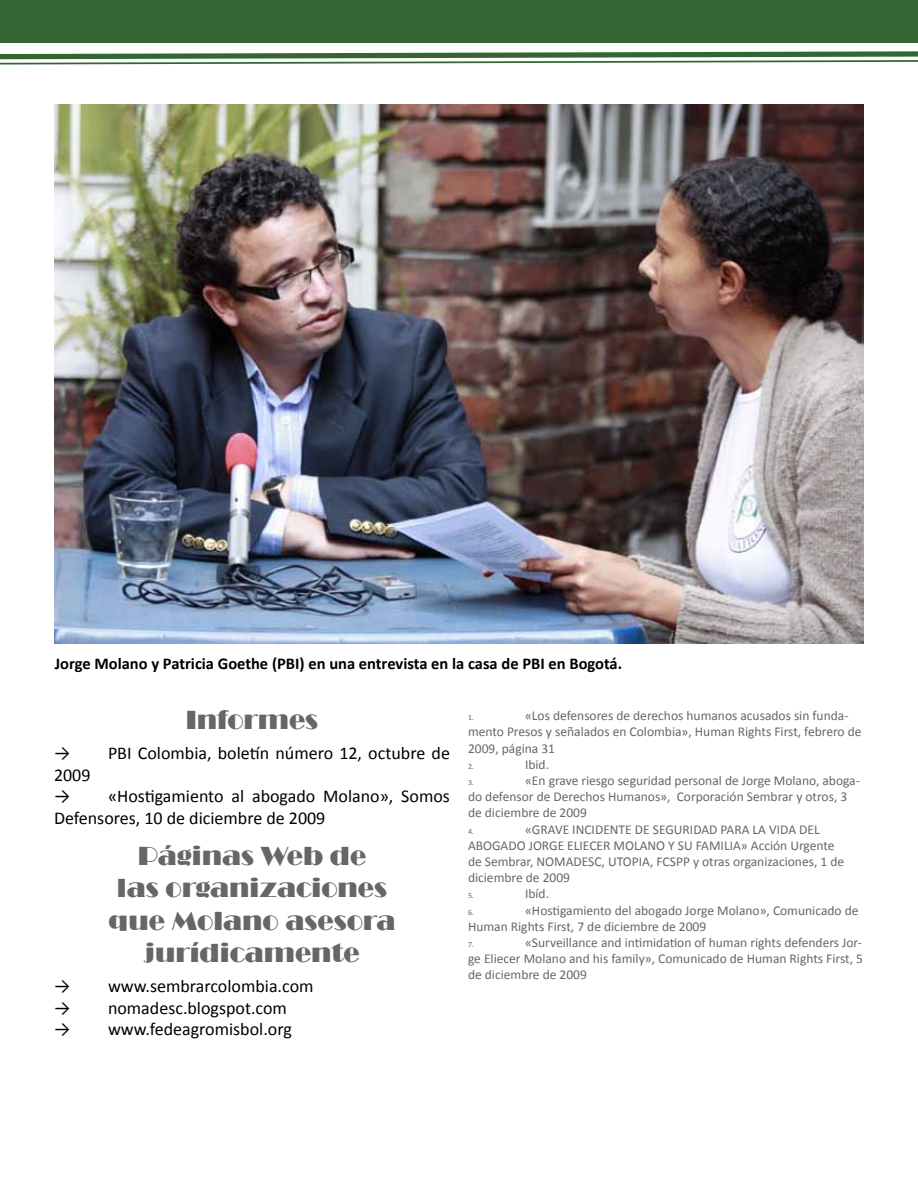
<style>
.page{position:relative;width:918px;height:1188px;background:#fff}
.page>*{position:absolute;margin:0;border:0;box-sizing:border-box;transform-origin:0 0}
.t1{font:27px/32.4px "Broadway";color:#666;text-align:center}
.t2{font:18px/21.6px "Calibri";color:#000}
.t3{font:700 16.5px "Calibri";color:#000}
.t4{font:13.5px/16.2px "Calibri";color:#666}
.t5{font:7.8px "Calibri";color:#666}
</style>
<div class="page">
<img style="left:54px;top:105px;width:810px;height:538px">
<div style="left:0;top:0;width:918px;height:43px;background:#363"></div>
<svg style="left:0;top:51px;width:918px;height:14px"></svg>
<p class="t3" style="left:55px;top:653px;width:569px">Jorge Molano y Patricia Goethe (PBI) en una entrevista en la casa de PBI en Bogotá.</p>
<h1 class="t1" style="left:186px;top:704px;width:134px">Informes</h1>
<h2 class="t2" style="left:54px;top:742px;width:397px">→ PBI Colombia, boletín número 12, octubre de<br>2009</h2>
<h2 class="t2" style="left:54px;top:785px;width:397px">→ «Hostigamiento al abogado Molano», Somos<br>Defensores, 10 de diciembre de 2009</h2>
<h1 class="t1" style="left:109px;top:840px;width:288px">Páginas Web de<br>las organizaciones que Molano asesora jurídicamente</h1>
<h2 class="t2" style="left:54px;top:975px;width:261px">→ www.sembrarcolombia.com</h2>
<h2 class="t2" style="left:54px;top:996px;width:235px">→ nomadesc.blogspot.com</h2>
<h2 class="t2" style="left:54px;top:1018px;width:239px">→ www.fedeagromisbol.org</h2>
<p class="t4" style="left:468px;top:707px;width:395px;text-indent:57px">«Los defensores de derechos humanos acusados sin funda&shy;mento Presos y señalados en Colombia», Human Rights First, febrero de<br>2009, página 31</p>
<p class="t5" style="left:468px;top:761px;width:7px">2.</p>
<p class="t4" style="left:525px;top:756px;width:26px">Ibid.</p>
<p class="t5" style="left:468px;top:778px;width:7px">3.</p>
<p class="t5" style="left:468px;top:713px;width:7px">1.</p>
<p class="t4" style="left:468px;top:772px;width:393px;text-indent:57px">«En grave riesgo seguridad personal de Jorge Molano, aboga&shy;do defensor de Derechos Humanos», Corporación Sembrar y otros, 3 de diciembre de 2009</p>
<p class="t5" style="left:468px;top:826px;width:7px">4.</p>
<p class="t4" style="left:468px;top:820px;width:378px;text-indent:57px">«GRAVE INCIDENTE DE SEGURIDAD PARA LA VIDA DEL ABOGADO JORGE ELIECER MOLANO Y SU FAMILIA» Acción Urgente de Sembrar, NOMADESC, UTOPIA, FCSPP y otras organizaciones, 1 de diciembre de 2009</p>
<p class="t5" style="left:468px;top:891px;width:7px">5.</p>
<p class="t4" style="left:525px;top:885px;width:26px">Ibíd.</p>
<p class="t5" style="left:468px;top:907px;width:7px">6.</p>
<p class="t4" style="left:468px;top:901px;width:392px;text-indent:57px">«Hostigamiento del abogado Jorge Molano», Comunicado de<br>Human Rights First, 7 de diciembre de 2009</p>
<p class="t5" style="left:468px;top:940px;width:7px">7.</p>
<p class="t4" style="left:468px;top:934px;width:396px;text-align:justify;text-indent:57px">«Surveillance and intimidation of human rights defenders Jor&shy;ge Eliecer Molano and his family», Comunicado de Human Rights First, 5 de diciembre de 2009</p>
</div>
